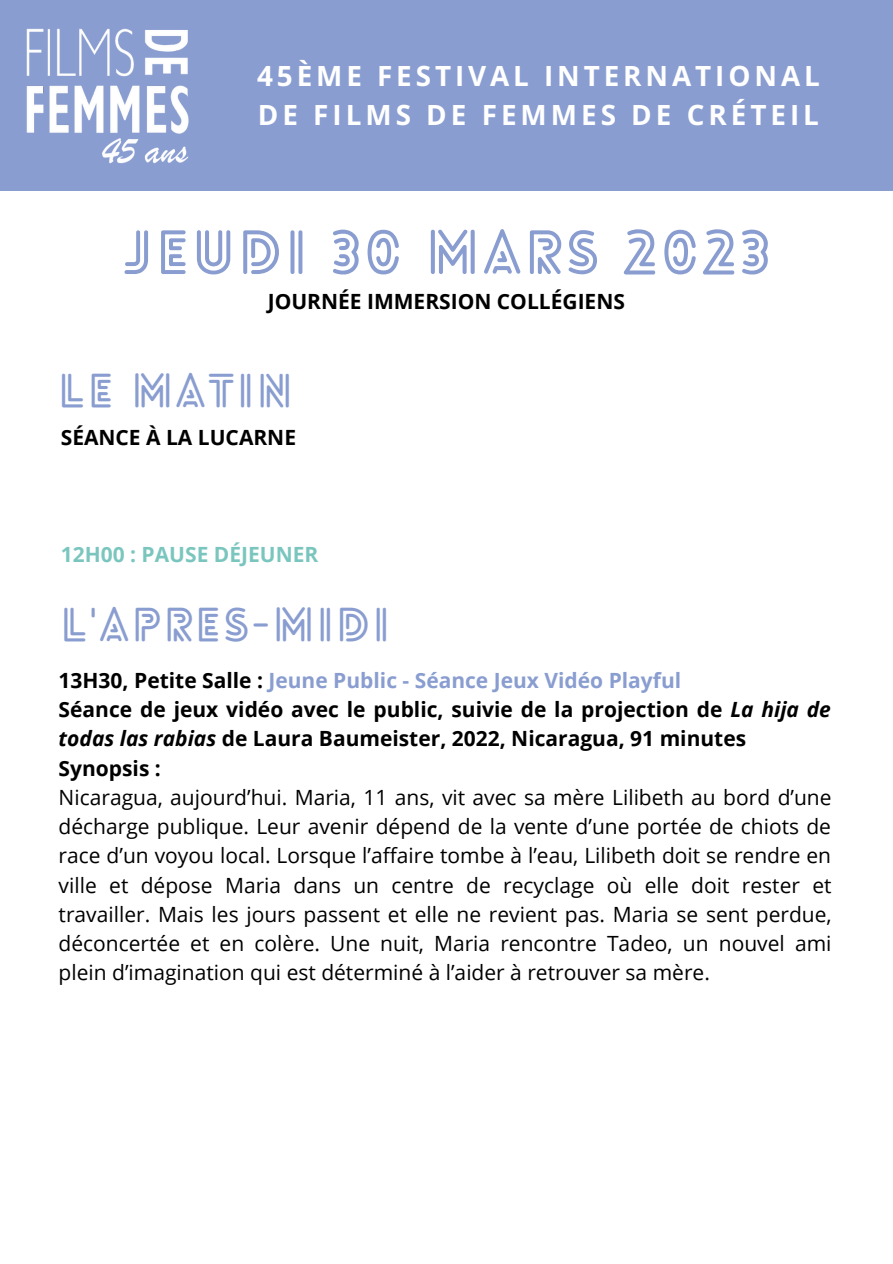
<style>
.page{position:relative;width:893px;height:1264px;background:#fff}
.page>*{position:absolute;margin:0;border:0;box-sizing:border-box;transform-origin:0 0}
.t1{font:700 59.4px "Lovelo Line";letter-spacing:.06em;color:#899dd0}
.t2{font:700 45.9px "Lovelo Line";letter-spacing:.06em;color:#899dd0}
.t3{font:700 27.9px/38.8px "Open Sans";letter-spacing:.14em;color:#fff}
.t4{font:21px/29.2px "Open Sans";color:#000;text-align:justify}
.t5{font:700 21px/29.2px "Open Sans";color:#000}
.t6{font:700 21px "Open Sans";color:#7ac6be}
.s1{color:#899dd0}
.s2{font-style:italic}
</style>
<div class="page">
<div style="left:0;top:0;width:892px;height:191px;background:#899dd0"></div>
<img style="left:26px;top:28px;width:163px;height:136px">
<h3 class="t3" style="left:257px;top:56px;width:564px">45ÈME FESTIVAL INTERNATIONAL<br>DE FILMS DE FEMMES DE CRÉTEIL</h3>
<h1 class="t1" style="left:123px;top:229px;width:649px">JEUDI 30 MARS 2023</h1>
<p class="t5" style="left:268px;top:286px;width:359px">JOURNÉE IMMERSION COLLÉGIENS</p>
<h2 class="t2" style="left:59px;top:372px;width:235px">LE MATIN</h2>
<p class="t5" style="left:61px;top:422px;width:237px">SÉANCE À LA LUCARNE</p>
<p class="t6" style="left:61px;top:540px;width:259px">12H00 : PAUSE DÉJEUNER</p>
<h2 class="t2" style="left:61px;top:606px;width:330px">L'APRES-MIDI</h2>
<p class="t5" style="left:59px;top:665px;width:773px">13H30, Petite Salle : <span class="s1">Jeune Public - Séance Jeux Vidéo Playful<br></span>Séance de jeux vidéo avec le public, suivie de la projection de <span class="s2">La hija de todas las rabias</span> de Laura Baumeister, 2022, Nicaragua, 91 minutes Synopsis :</p>
<p class="t4" style="left:59px;top:782px;width:774px">Nicaragua, aujourd’hui. Maria, 11 ans, vit avec sa mère Lilibeth au bord d’une décharge publique. Leur avenir dépend de la vente d’une portée de chiots de race d’un voyou local. Lorsque l’affaire tombe à l’eau, Lilibeth doit se rendre en ville et dépose Maria dans un centre de recyclage où elle doit rester et travailler. Mais les jours passent et elle ne revient pas. Maria se sent perdue, déconcertée et en colère. Une nuit, Maria rencontre Tadeo, un nouvel ami plein d’imagination qui est déterminé à l’aider à retrouver sa mère.</p>
</div>
